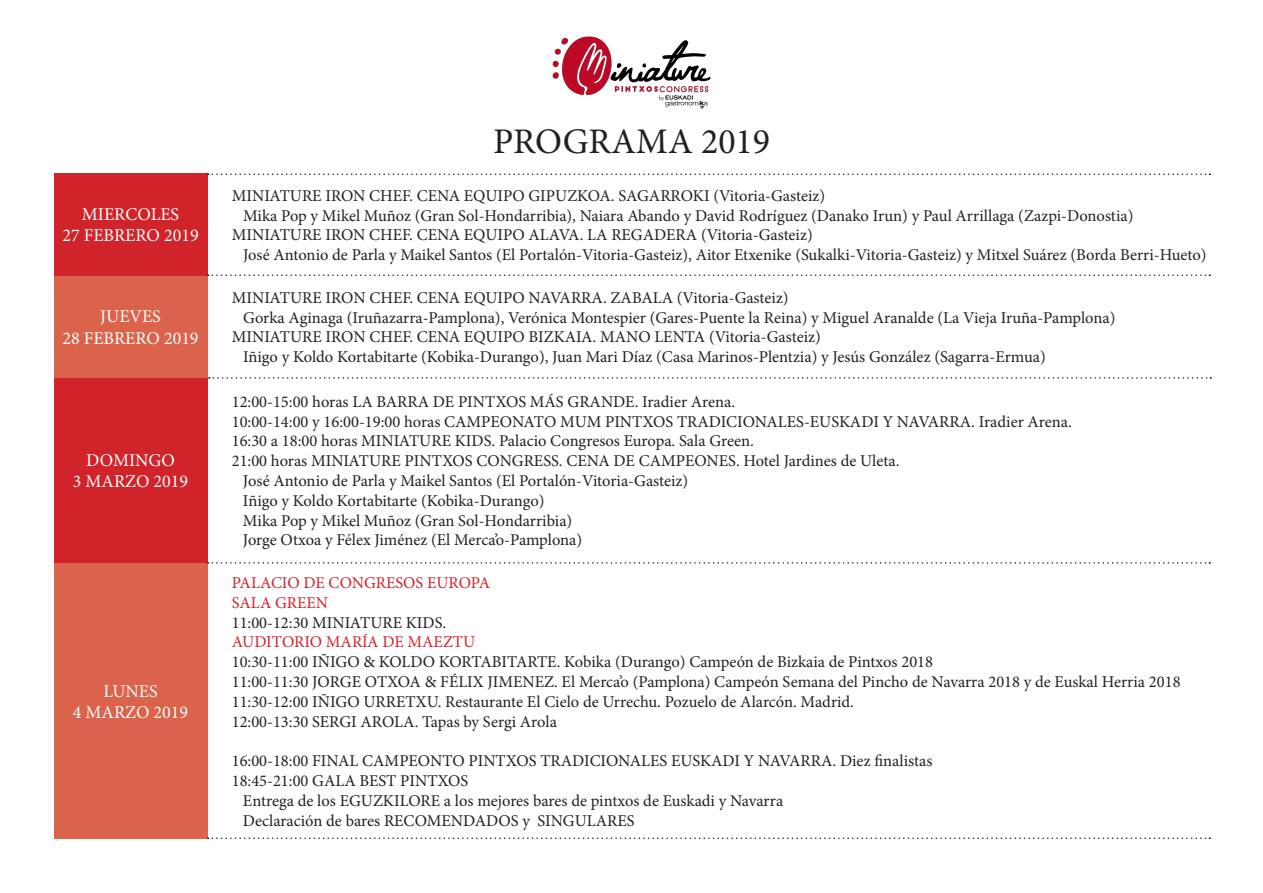
<style>
.page{position:relative;width:1263px;height:893px;background:#fff}
.page>*{position:absolute;margin:0;border:0;box-sizing:border-box;transform-origin:0 0}
.t1{font:36px "Minion Pro";color:#231f20}
.t2{font:18px/21.6px "Minion Pro";color:#fff;text-align:center}
.t3{font:16.5px/19.8px "Minion Pro";color:#231f20}
.t4{font:16.5px/19.8px "Minion Pro";color:#d1232a}
</style>
<div class="page">
<div style="left:54px;top:563px;width:153px;height:276px;background:#db634b"></div>
<div style="left:54px;top:378px;width:153px;height:185px;background:#d1232a"></div>
<div style="left:54px;top:276px;width:153px;height:102px;background:#db634b"></div>
<div style="left:54px;top:173px;width:153px;height:102px;background:#d1232a"></div>
<svg style="left:208px;top:173px;width:1002px;height:2px"></svg>
<img style="left:552px;top:36px;width:159px;height:73px">
<svg style="left:208px;top:274px;width:1002px;height:2px"></svg>
<svg style="left:209px;top:377px;width:1002px;height:2px"></svg>
<svg style="left:208px;top:562px;width:1002px;height:2px"></svg>
<svg style="left:208px;top:837px;width:1002px;height:2px"></svg>
<p class="t2" style="left:62px;top:203px;width:138px">MIERCOLES<br>27 FEBRERO 2019</p>
<p class="t2" style="left:62px;top:306px;width:138px">JUEVES<br>28 FEBRERO 2019</p>
<p class="t2" style="left:73px;top:449px;width:117px">DOMINGO<br>3 MARZO 2019</p>
<p class="t2" style="left:73px;top:680px;width:117px">LUNES<br>4 MARZO 2019</p>
<h1 class="t1" style="left:493px;top:117px;width:279px">PROGRAMA 2019</h1>
<p class="t3" style="left:232px;top:186px;width:595px">MINIATURE IRON CHEF. CENA EQUIPO GIPUZKOA. SAGARROKI (Vitoria-Gasteiz)</p>
<p class="t3" style="left:243px;top:206px;width:892px">Mika Pop y Mikel Muñoz (Gran Sol-Hondarribia), Naiara Abando y David Rodríguez (Danako Irun) y Paul Arrillaga (Zazpi-Donostia)</p>
<p class="t3" style="left:232px;top:225px;width:582px">MINIATURE IRON CHEF. CENA EQUIPO ALAVA. LA REGADERA (Vitoria-Gasteiz)</p>
<p class="t3" style="left:243px;top:245px;width:965px">José Antonio de Parla y Maikel Santos (El Portalón-Vitoria-Gasteiz), Aitor Etxenike (Sukalki-Vitoria-Gasteiz) y Mitxel Suárez (Borda Berri-Hueto)</p>
<p class="t3" style="left:232px;top:288px;width:558px">MINIATURE IRON CHEF. CENA EQUIPO NAVARRA. ZABALA (Vitoria-Gasteiz)</p>
<p class="t3" style="left:243px;top:308px;width:874px">Gorka Aginaga (Iruñazarra-Pamplona), Verónica Montespier (Gares-Puente la Reina) y Miguel Aranalde (La Vieja Iruña-Pamplona)</p>
<p class="t3" style="left:232px;top:327px;width:590px">MINIATURE IRON CHEF. CENA EQUIPO BIZKAIA. MANO LENTA (Vitoria-Gasteiz)</p>
<p class="t3" style="left:243px;top:347px;width:804px">Iñigo y Koldo Kortabitarte (Kobika-Durango), Juan Mari Díaz (Casa Marinos-Plentzia) y Jesús González (Sagarra-Ermua)</p>
<p class="t3" style="left:232px;top:392px;width:505px">12:00-15:00 horas LA BARRA DE PINTXOS MÁS GRANDE. Iradier Arena.</p>
<p class="t3" style="left:232px;top:411px;width:841px">10:00-14:00 y 16:00-19:00 horas CAMPEONATO MUM PINTXOS TRADICIONALES-EUSKADI Y NAVARRA. Iradier Arena.</p>
<p class="t3" style="left:232px;top:431px;width:524px">16:30 a 18:00 horas MINIATURE KIDS. Palacio Congresos Europa. Sala Green.</p>
<p class="t3" style="left:232px;top:451px;width:669px">21:00 horas MINIATURE PINTXOS CONGRESS. CENA DE CAMPEONES. Hotel Jardines de Uleta.</p>
<p class="t3" style="left:243px;top:471px;width:447px">José Antonio de Parla y Maikel Santos (El Portalón-Vitoria-Gasteiz)</p>
<p class="t3" style="left:243px;top:491px;width:303px">Iñigo y Koldo Kortabitarte (Kobika-Durango)</p>
<p class="t3" style="left:243px;top:510px;width:331px">Mika Pop y Mikel Muñoz (Gran Sol-Hondarribia)</p>
<p class="t3" style="left:243px;top:530px;width:341px">Jorge Otxoa y Félex Jiménez (El Merca’o-Pamplona)</p>
<p class="t4" style="left:232px;top:573px;width:260px">PALACIO DE CONGRESOS EUROPA<br>SALA GREEN</p>
<p class="t3" style="left:232px;top:612px;width:216px">11:00-12:30 MINIATURE KIDS.</p>
<p class="t4" style="left:232px;top:632px;width:245px">AUDITORIO MARÍA DE MAEZTU</p>
<p class="t3" style="left:232px;top:652px;width:950px">10:30-11:00 IÑIGO &amp; KOLDO KORTABITARTE. Kobika (Durango) Campeón de Bizkaia de Pintxos 2018<br>11:00-11:30 JORGE OTXOA &amp; FÉLIX JIMENEZ. El Merca’o (Pamplona) Campeón Semana del Pincho de Navarra 2018 y de Euskal Herria 2018<br>11:30-12:00 IÑIGO URRETXU. Restaurante El Cielo de Urrechu. Pozuelo de Alarcón. Madrid.<br>12:00-13:30 SERGI AROLA. Tapas by Sergi Arola</p>
<p class="t3" style="left:232px;top:751px;width:702px">16:00-18:00 FINAL CAMPEONTO PINTXOS TRADICIONALES EUSKADI Y NAVARRA. Diez finalistas</p>
<p class="t3" style="left:232px;top:771px;width:238px">18:45-21:00 GALA BEST PINTXOS</p>
<p class="t3" style="left:243px;top:791px;width:542px">Entrega de los EGUZKILORE a los mejores bares de pintxos de Euskadi y Navarra</p>
<p class="t3" style="left:243px;top:810px;width:393px">Declaración de bares RECOMENDADOS y SINGULARES</p>
</div>
